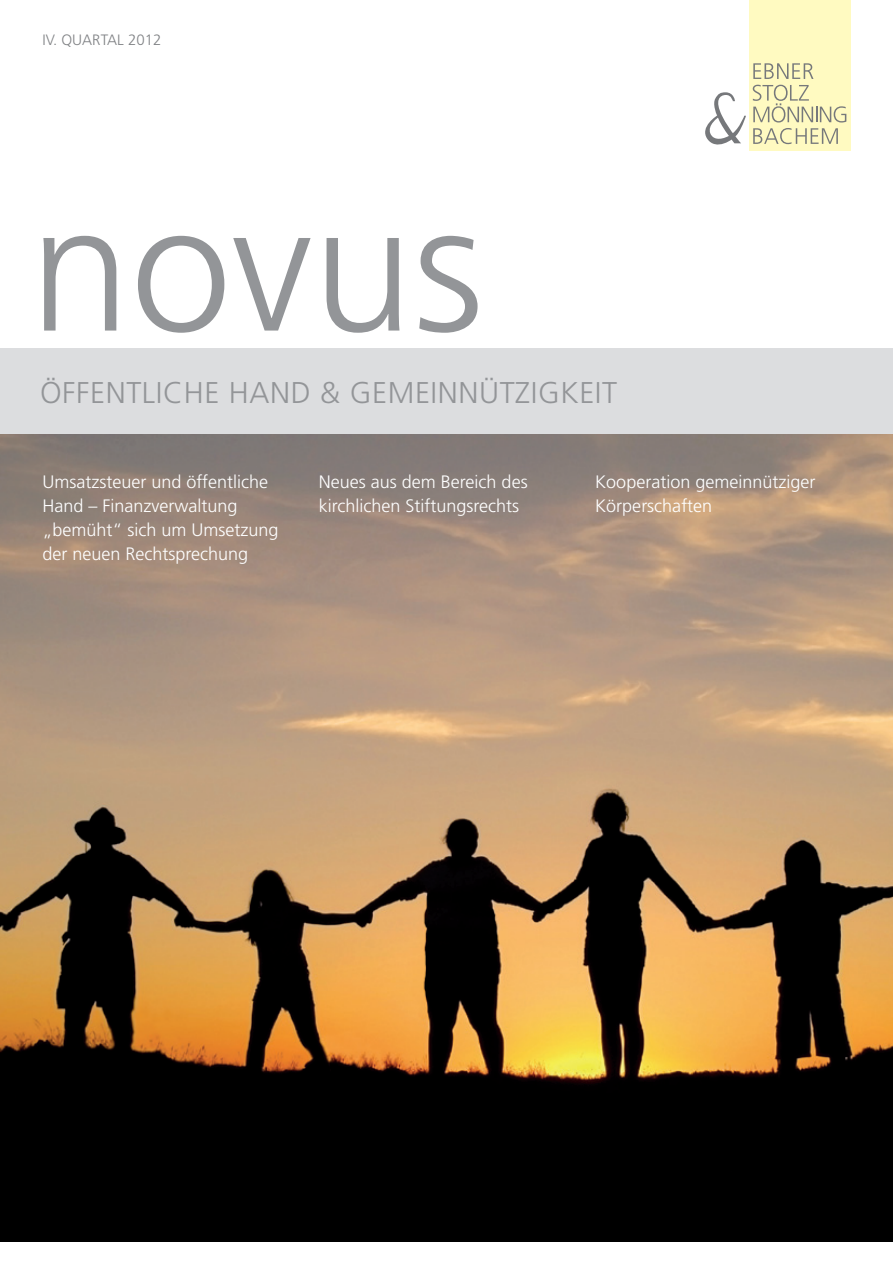
<style>
.page{position:relative;width:893px;height:1263px;background:#fff}
.page>*{position:absolute;margin:0;border:0;box-sizing:border-box;transform-origin:0 0}
.t1{font:300 181.5px "Frutiger LT Std";color:#939598}
.t2{font:300 30px "Frutiger LT Std";letter-spacing:.02em;color:#939598}
.t3{font:300 18px/24px "Frutiger LT Std";color:#fff}
.t4{font:300 15px "Frutiger LT Std";color:#808285}
</style>
<div class="page">
<img style="left:0;top:434px;width:893px;height:808px">
<div style="left:0;top:349px;width:893px;height:85px;background:#dcdddf"></div>
<div style="left:749px;top:0;width:101px;height:151px;background:#fffac1"></div>
<svg style="left:753px;top:63px;width:60px;height:16px"></svg>
<svg style="left:753px;top:85px;width:93px;height:59px"></svg>
<svg style="left:705px;top:92px;width:41px;height:53px"></svg>
<p class="t4" style="left:43px;top:31px;width:120px">IV. QUARTAL 2012</p>
<h1 class="t1" style="left:30px;top:165px;width:455px">novus</h1>
<h2 class="t2" style="left:40px;top:375px;width:566px">Öffentliche Hand &amp; Gemeinnützig keit</h2>
<p class="t3" style="left:43px;top:470px;width:238px">Umsatzsteuer und öffentliche<br>Hand – Finanzverwaltung „bemüht“ sich um Umsetzung der neuen Rechtsprechung</p>
<p class="t3" style="left:319px;top:470px;width:210px">Neues aus dem Bereich des kirchlichen Stiftungsrechts</p>
<p class="t3" style="left:595px;top:470px;width:222px">Kooperation gemeinnütziger<br>Körperschaften</p>
</div>
